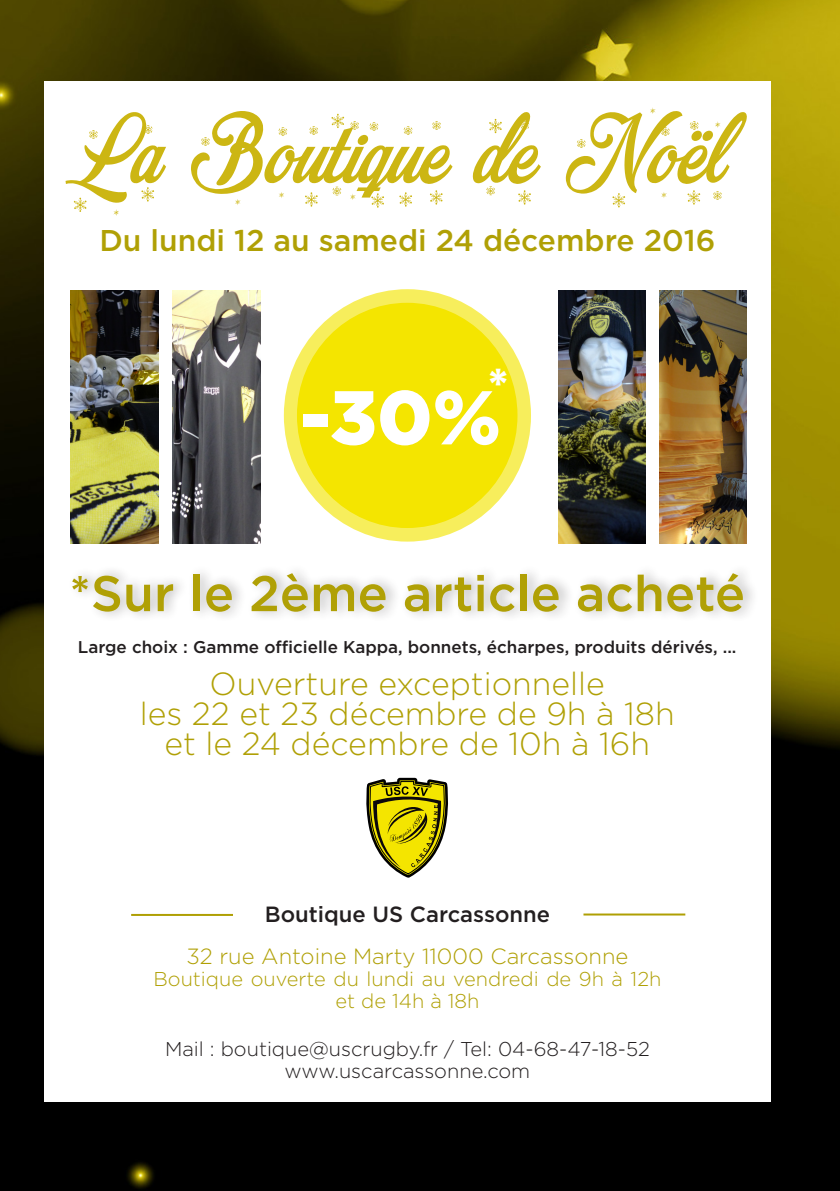
<style>
.page{position:relative;width:840px;height:1191px;background:#fff}
.page>*{position:absolute;margin:0;border:0;box-sizing:border-box;transform-origin:0 0}
.t1{font:102px "Merry Christmas Flake";color:#ccb613}
.t2{font:900 76px "Gotham";color:#fff}
.t3{font:500 50px "Gotham";color:#b0a005}
.t4{font:900 46px "Gotham";color:#fff}
.t5{font:300 32px "Gotham";color:#b0a005}
.t6{font:500 30px "Gotham";color:#b0a005}
.t7{font:300 22px "Gotham";color:#b0a005}
.t8{font:500 22px "Gotham";color:#231f20}
.t9{font:300 20px "Gotham";color:#231f20}
.t10{font:300 20px/22px "Gotham";color:#b0a005;text-align:center}
.t11{font:500 17px "Gotham";color:#231f20}
</style>
<div class="page">
<img style="left:0;top:0;width:839px;height:1191px">
<div style="left:44px;top:81px;width:726px;height:1020px;background:#fff"></div>
<img style="left:71px;top:291px;width:87px;height:252px">
<img style="left:558px;top:291px;width:87px;height:252px">
<img style="left:173px;top:291px;width:87px;height:252px">
<img style="left:659px;top:291px;width:87px;height:252px">
<div style="left:68px;top:562px;width:690px;height:60px;background:#231f20;opacity:.3"></div>
<svg style="left:284px;top:289px;width:246px;height:252px;fill:#f4e500"></svg>
<hr style="left:131px;top:914px;width:102px;height:2px;background:#af9f04">
<svg style="left:366px;top:778px;width:82px;height:99px"></svg>
<hr style="left:583px;top:913px;width:102px;height:2px;background:#af9f04">
<p class="t1" style="left:64px;top:90px;width:663px">La Boutique de Noël</p>
<p class="t6" style="left:99px;top:221px;width:617px">Du lundi 12 au samedi 24 décembre 2016</p>
<p class="t4" style="left:488px;top:353px;width:21px">*</p>
<p class="t2" style="left:299px;top:365px;width:203px">-30%</p>
<p class="t3" style="left:69px;top:561px;width:677px">*Sur le 2ème article acheté</p>
<p class="t11" style="left:78px;top:636px;width:659px">Large choix : Gamme officielle Kappa, bonnets, écharpes, produits dérivés, ...</p>
<p class="t5" style="left:209px;top:663px;width:396px">Ouverture exceptionnelle</p>
<p class="t5" style="left:140px;top:693px;width:536px">les 22 et 23 décembre de 9h à 18h</p>
<p class="t5" style="left:164px;top:723px;width:487px">et le 24 décembre de 10h à 16h</p>
<p class="t8" style="left:264px;top:899px;width:287px">Boutique US Carcassonne</p>
<p class="t7" style="left:186px;top:942px;width:443px">32 rue Antoine Marty 11000 Carcassonne</p>
<p class="t10" style="left:153px;top:967px;width:509px">Boutique ouverte du lundi au vendredi de 9h à 12h et de 14h à 18h</p>
<p class="t9" style="left:165px;top:1036px;width:486px">Mail : boutique@uscrugby.fr / Tel: 04-68-47-18-52</p>
<p class="t9" style="left:284px;top:1058px;width:247px">www.uscarcassonne.com</p>
</div>
